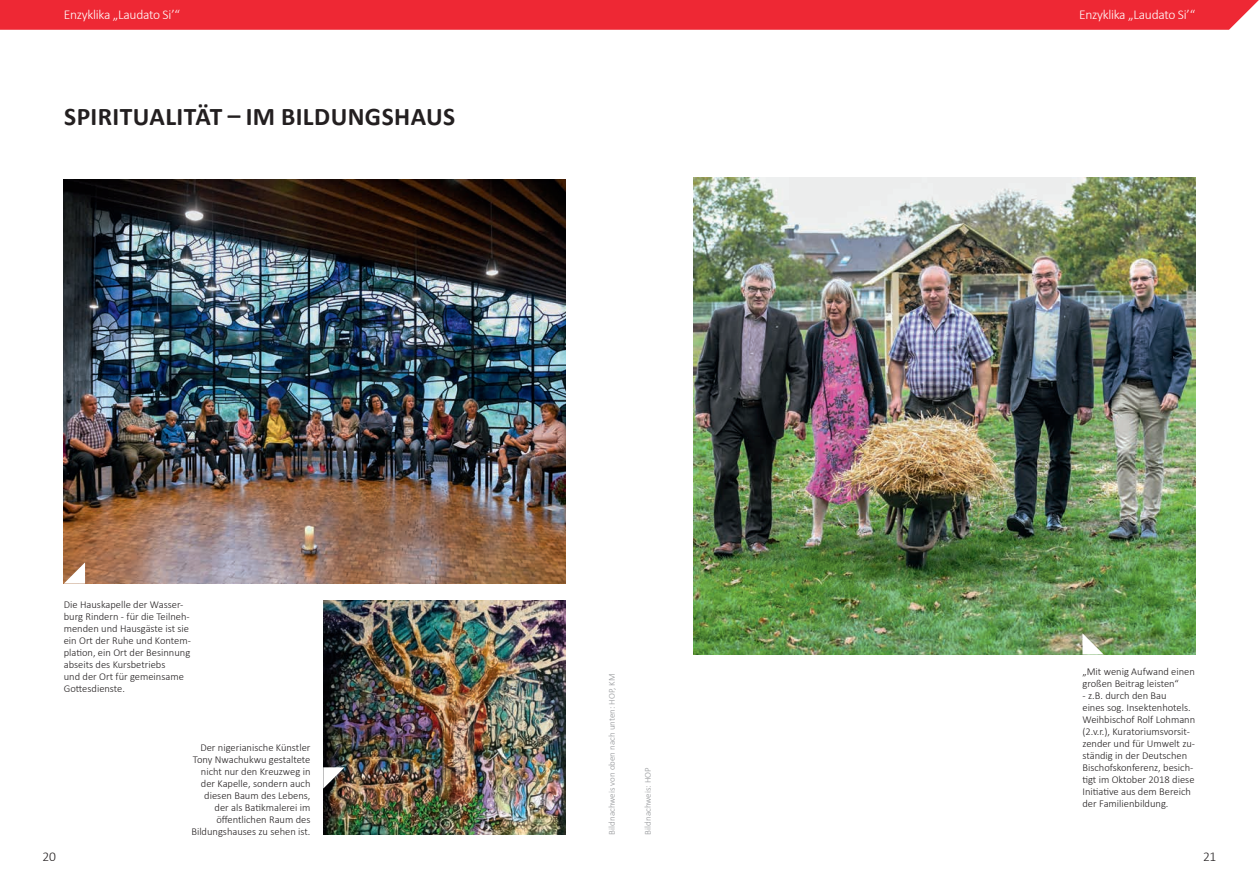
<style>
.page{position:relative;width:1259px;height:893px;background:#fff}
.page>*{position:absolute;margin:0;border:0;box-sizing:border-box;transform-origin:0 0}
.t1{font:700 25.5px "Calibri";letter-spacing:.015em;color:#231f20}
.t2{font:300 13.5px "Calibri";letter-spacing:-.02em;color:#fff}
.t3{font:300 13.5px "Calibri";color:#231f20}
.t4{font:300 10.5px/12px "Calibri";color:#231f20}
.t5{font:300 9px "Calibri";color:#939598}
</style>
<div class="page">
<div style="left:0;top:0;width:1259px;height:30px;background:#ee2834"></div>
<img style="left:64px;top:179px;width:502px;height:405px">
<img style="left:693px;top:178px;width:502px;height:477px">
<img style="left:323px;top:601px;width:243px;height:234px">
<svg style="left:1082px;top:633px;width:21px;height:22px"></svg>
<svg style="left:64px;top:562px;width:21px;height:22px"></svg>
<svg style="left:323px;top:767px;width:21px;height:22px"></svg>
<p class="t2" style="left:64px;top:6px;width:118px">Enzyklika „Laudato Si’“</p>
<p class="t2" style="left:1079px;top:6px;width:118px">Enzyklika „Laudato Si’“</p>
<h1 class="t1" style="left:64px;top:101px;width:392px">SPIRITUALITÄT – IM BILDUNGSHAUS</h1>
<p class="t4" style="left:64px;top:598px;width:129px">Die Hauskapelle der Wasser&shy;burg Rindern - für die Teilneh&shy;menden und Hausgäste ist sie ein Ort der Ruhe und Kontem&shy;plation, ein Ort der Besinnung abseits des Kursbetriebs<br>und der Ort für gemeinsame<br>Gottesdienste.</p>
<p class="t4" style="left:191px;top:741px;width:121px;text-align:right">Der nigerianische Künstler<br>Tony Nwachukwu gestaltete nicht nur den Kreuzweg in der Kapelle, sondern auch diesen Baum des Lebens, der als Batikmalerei im öffentlichen Raum des<br>Bildungshauses zu sehen ist.</p>
<p class="t5" style="left:606px;top:835px;width:163px;rotate:-90deg">Bildnachweis von oben nach unten: HOP, KM</p>
<p class="t5" style="left:642px;top:835px;width:69px;rotate:-90deg">Bildnachweis: HOP</p>
<p class="t4" style="left:1082px;top:665px;width:114px">„Mit wenig Aufwand einen großen Beitrag leisten“</p>
<p class="t4" style="left:1082px;top:689px;width:114px">- z.B. durch den Bau<br>eines sog. Insektenhotels.<br>Weihbischof Rolf Lohmann (2.v.r.), Kuratoriumsvorsit&shy;zender und für Umwelt zu&shy;ständig in der Deutschen<br>Bischofskonferenz, besich&shy;tigt im Oktober 2018 diese<br>Initiative aus dem Bereich der Familienbildung.</p>
<p class="t3" style="left:43px;top:848px;width:15px">20</p>
<p class="t3" style="left:1203px;top:848px;width:15px">21</p>
</div>
